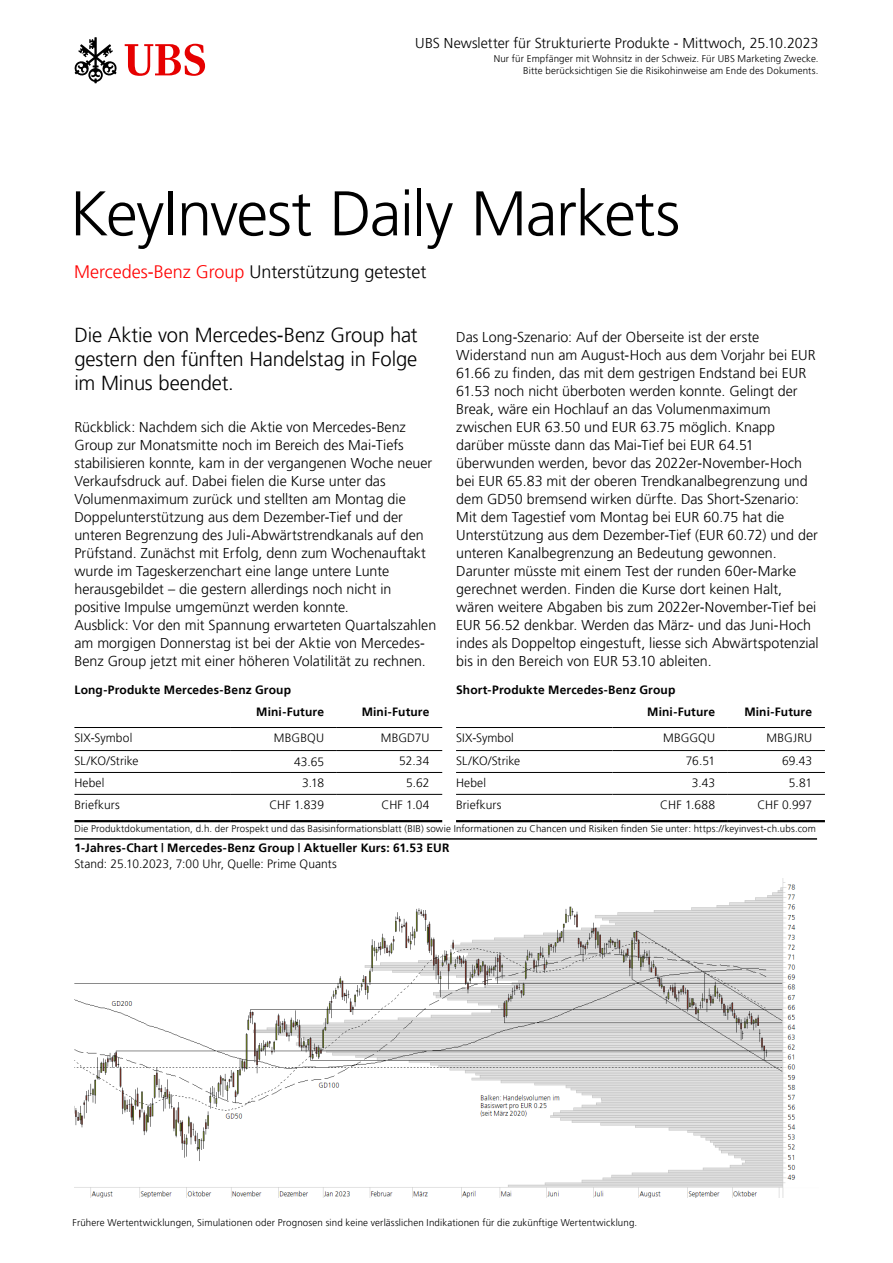
<style>
.page{position:relative;width:893px;height:1263px;background:#fff}
.page>*{position:absolute;margin:0;border:0;box-sizing:border-box;transform-origin:0 0}
.t1{font:300 63px "Frutiger 45";letter-spacing:-.02em;color:#000}
.t2{font:300 20.25px/24px "Frutiger 45";letter-spacing:-.01em;color:#000;text-align:justify}
.t3{font:300 18px "Frutiger 45";color:#000}
.t4{font:300 14.25px/18px "Frutiger 45";color:#000}
.t5{font:300 12px "Frutiger 45";letter-spacing:.01em;color:#000}
.t6{font:300 12px "Frutiger 45";letter-spacing:.01em;color:#000}
.t7{font:300 9.75px/12px "Frutiger 45";letter-spacing:.015em;color:#000;text-align:right}
.s1{color:#f00}
</style>
<div class="page">
<svg style="left:125px;top:44px;width:80px;height:32px"></svg>
<svg style="left:74px;top:37px;width:43px;height:46px"></svg>
<img style="left:74px;top:878px;width:722px;height:319px">
<hr style="left:337px;top:750px;width:105px;height:1px;background:#000">
<hr style="left:74px;top:727px;width:157px;height:1px;background:#000">
<hr style="left:231px;top:727px;width:106px;height:1px;background:#000">
<hr style="left:337px;top:727px;width:105px;height:1px;background:#000">
<hr style="left:74px;top:750px;width:157px;height:1px;background:#000">
<hr style="left:231px;top:750px;width:106px;height:1px;background:#000">
<hr style="left:231px;top:772px;width:106px;height:1px;background:#000">
<hr style="left:74px;top:772px;width:157px;height:1px;background:#000">
<hr style="left:337px;top:772px;width:105px;height:1px;background:#000">
<hr style="left:74px;top:794px;width:157px;height:1px;background:#000">
<hr style="left:231px;top:794px;width:106px;height:1px;background:#000">
<hr style="left:337px;top:794px;width:105px;height:1px;background:#000">
<hr style="left:74px;top:820px;width:157px;height:2px;background:#000">
<hr style="left:231px;top:820px;width:106px;height:2px;background:#000">
<hr style="left:337px;top:820px;width:105px;height:2px;background:#000">
<hr style="left:612px;top:750px;width:116px;height:1px;background:#000">
<hr style="left:456px;top:727px;width:156px;height:1px;background:#000">
<hr style="left:612px;top:727px;width:116px;height:1px;background:#000">
<hr style="left:728px;top:727px;width:97px;height:1px;background:#000">
<hr style="left:456px;top:750px;width:156px;height:1px;background:#000">
<hr style="left:728px;top:750px;width:97px;height:1px;background:#000">
<hr style="left:456px;top:772px;width:156px;height:1px;background:#000">
<hr style="left:612px;top:772px;width:116px;height:1px;background:#000">
<hr style="left:728px;top:772px;width:97px;height:1px;background:#000">
<hr style="left:456px;top:794px;width:156px;height:1px;background:#000">
<hr style="left:612px;top:794px;width:116px;height:1px;background:#000">
<hr style="left:728px;top:794px;width:97px;height:1px;background:#000">
<hr style="left:456px;top:820px;width:156px;height:2px;background:#000">
<hr style="left:612px;top:820px;width:116px;height:2px;background:#000">
<hr style="left:728px;top:820px;width:97px;height:2px;background:#000">
<hr style="left:74px;top:838px;width:743px;height:2px;background:#000">
<p class="t4" style="left:415px;top:34px;width:405px">UBS Newsletter für Strukturierte Produkte - Mittwoch, 25.10.2023</p>
<p class="t7" style="left:494px;top:53px;width:326px">Nur für Empfänger mit Wohnsitz in der Schweiz. Für UBS Marketing Zwecke.<br>Bitte berücksichtigen Sie die Risikohinweise am Ende des Dokuments.</p>
<h1 class="t1" style="left:70px;top:177px;width:612px">KeyInvest Daily Markets</h1>
<p class="t3" style="left:74px;top:261px;width:354px"><span class="s1">Mercedes-Benz Group</span> Unterstützung getestet</p>
<h2 class="t2" style="left:74px;top:323px;width:345px">Die Aktie von Mercedes-Benz Group hat gestern den fünften Handelstag in Folge im Minus beendet.</h2>
<p class="t4" style="left:74px;top:418px;width:363px">Rückblick: Nachdem sich die Aktie von Mercedes-Benz Group zur Monatsmitte noch im Bereich des Mai-Tiefs stabilisieren konnte, kam in der vergangenen Woche neuer Verkaufsdruck auf. Dabei fielen die Kurse unter das Volumenmaximum zurück und stellten am Montag die Doppelunterstützung aus dem Dezember-Tief und der unteren Begrenzung des Juli-Abwärtstrendkanals auf den Prüfstand. Zunächst mit Erfolg, denn zum Wochenauftakt wurde im Tageskerzenchart eine lange untere Lunte herausgebildet – die gestern allerdings noch nicht in positive Impulse umgemünzt werden konnte.<br>Ausblick: Vor den mit Spannung erwarteten Quartalszahlen am morgigen Donnerstag ist bei der Aktie von Mercedes-Benz Group jetzt mit einer höheren Volatilität zu rechnen.</p>
<p class="t6" style="left:256px;top:704px;width:69px">Mini-Future</p>
<p class="t6" style="left:362px;top:704px;width:69px">Mini-Future</p>
<p class="t5" style="left:74px;top:731px;width:59px">SIX-Symbol</p>
<p class="t5" style="left:274px;top:731px;width:52px">MBGBQU</p>
<p class="t5" style="left:381px;top:731px;width:50px">MBGD7U</p>
<p class="t5" style="left:74px;top:754px;width:66px">SL/KO/Strike</p>
<p class="t5" style="left:294px;top:755px;width:31px">43.65</p>
<p class="t5" style="left:399px;top:754px;width:32px">52.34</p>
<p class="t5" style="left:74px;top:776px;width:32px">Hebel</p>
<p class="t5" style="left:302px;top:776px;width:23px">3.18</p>
<p class="t5" style="left:406px;top:776px;width:25px">5.62</p>
<p class="t5" style="left:74px;top:797px;width:47px">Briefkurs</p>
<p class="t5" style="left:269px;top:797px;width:56px">CHF 1.839</p>
<p class="t5" style="left:382px;top:797px;width:49px">CHF 1.04</p>
<p class="t4" style="left:456px;top:328px;width:364px">Das Long-Szenario: Auf der Oberseite ist der erste Widerstand nun am August-Hoch aus dem Vorjahr bei EUR 61.66 zu finden, das mit dem gestrigen Endstand bei EUR 61.53 noch nicht überboten werden konnte. Gelingt der Break, wäre ein Hochlauf an das Volumenmaximum zwischen EUR 63.50 und EUR 63.75 möglich. Knapp darüber müsste dann das Mai-Tief bei EUR 64.51 überwunden werden, bevor das 2022er-November-Hoch bei EUR 65.83 mit der oberen Trendkanalbegrenzung und dem GD50 bremsend wirken dürfte. Das Short-Szenario:<br>Mit dem Tagestief vom Montag bei EUR 60.75 hat die Unterstützung aus dem Dezember-Tief (EUR 60.72) und der unteren Kanalbegrenzung an Bedeutung gewonnen.<br>Darunter müsste mit einem Test der runden 60er-Marke gerechnet werden. Finden die Kurse dort keinen Halt, wären weitere Abgaben bis zum 2022er-November-Tief bei EUR 56.52 denkbar. Werden das März- und das Juni-Hoch indes als Doppeltop eingestuft, liesse sich Abwärtspotenzial bis in den Bereich von EUR 53.10 ableiten.</p>
<p class="t6" style="left:74px;top:682px;width:218px">Long-Produkte Mercedes-Benz Group</p>
<p class="t6" style="left:456px;top:682px;width:221px">Short-Produkte Mercedes-Benz Group</p>
<p class="t6" style="left:647px;top:704px;width:69px">Mini-Future</p>
<p class="t6" style="left:744px;top:704px;width:69px">Mini-Future</p>
<p class="t5" style="left:456px;top:731px;width:59px">SIX-Symbol</p>
<p class="t5" style="left:663px;top:731px;width:53px">MBGGQU</p>
<p class="t5" style="left:767px;top:731px;width:47px">MBGJRU</p>
<p class="t5" style="left:456px;top:754px;width:66px">SL/KO/Strike</p>
<p class="t5" style="left:686px;top:754px;width:31px">76.51</p>
<p class="t5" style="left:782px;top:754px;width:31px">69.43</p>
<p class="t5" style="left:456px;top:776px;width:32px">Hebel</p>
<p class="t5" style="left:692px;top:776px;width:25px">3.43</p>
<p class="t5" style="left:789px;top:776px;width:25px">5.81</p>
<p class="t5" style="left:456px;top:797px;width:47px">Briefkurs</p>
<p class="t5" style="left:660px;top:797px;width:56px">CHF 1.688</p>
<p class="t5" style="left:757px;top:797px;width:56px">CHF 0.997</p>
<p class="t7" style="left:74px;top:822px;width:743px">Die Produktdokumentation, d.h. der Prospekt und das Basisinformationsblatt (BIB) sowie Informationen zu Chancen und Risiken finden Sie unter: https://keyinvest-ch.ubs.com</p>
<p class="t6" style="left:74px;top:841px;width:377px">1-Jahres-Chart | Mercedes-Benz Group | Aktueller Kurs: 61.53 EUR</p>
<p class="t5" style="left:74px;top:857px;width:264px">Stand: 25.10.2023, 7:00 Uhr, Quelle: Prime Quants</p>
<p class="t7" style="left:73px;top:1216px;width:566px">Frühere Wertentwicklungen, Simulationen oder Prognosen sind keine verlässlichen Indikationen für die zukünftige Wertentwicklung.</p>
</div>
